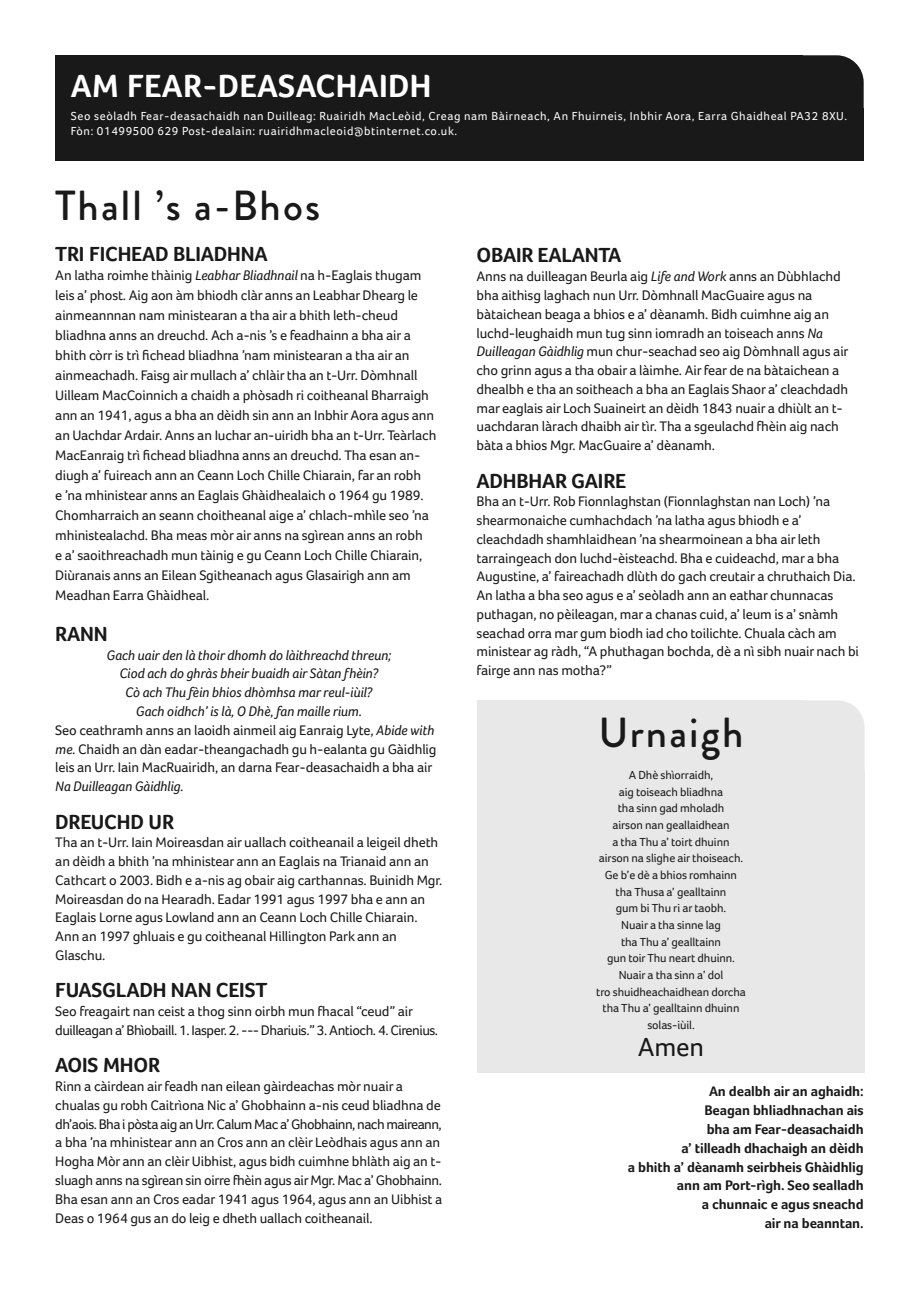
<style>
.page{position:relative;width:919px;height:1289px;background:#fff}
.page>*{position:absolute;margin:0;border:0;box-sizing:border-box;transform-origin:0 0}
.t1{font:500 42px "Brandon Grotesque";letter-spacing:.05em;color:#191919}
.t2{font:700 33px "Foco";letter-spacing:.01em;color:#fff}
.t3{font:27px "Foco";color:#191919}
.t4{font:700 21px "Foco";letter-spacing:-.01em;color:#191919}
.t5{font:14.25px/18.8px "Foco";letter-spacing:-.01em;color:#191919}
.t6{font:italic 14.25px/18.8px "Foco";letter-spacing:-.01em;color:#191919;text-align:center}
.t7{font:700 14.25px/18.8px "Foco";letter-spacing:-.01em;color:#191919;text-align:right}
.t8{font:14.25px/18.8px "Foco";letter-spacing:-.035em;color:#191919}
.t9{font:12px/16.6px "Foco";letter-spacing:-.01em;color:#191919;text-align:center}
.t10{font:12px/14.4px "Foco";letter-spacing:.05em;color:#fff}
.s1{font-style:italic}
.s2{font-style:normal}
</style>
<div class="page">
<div style="left:477px;top:700px;width:326px;height:110px;background:#e8e8e8"></div>
<div style="left:477px;top:771px;width:387px;height:301px;background:#e8e8e8"></div>
<div style="left:509px;top:700px;width:355px;height:110px;background:#e8e8e8;border-radius:27px"></div>
<div style="left:55px;top:55px;width:747px;height:105px;background:#191919"></div>
<div style="left:55px;top:108px;width:808px;height:52px;background:#191919"></div>
<div style="left:508px;top:55px;width:355px;height:105px;background:#191919;border-radius:27px"></div>
<h2 class="t2" style="left:71px;top:66px;width:362px">AM FEAR-DEASACHAIDH</h2>
<p class="t10" style="left:71px;top:109px;width:777px">Seo seòladh Fear-deasachaidh nan Duilleag: Ruairidh MacLeòid, Creag nam Bàirneach, An Fhuirneis, Inbhir Aora, Earra Ghaidheal PA32 8XU.<br>Fòn: 01499500 629 Post-dealain: ruairidhmacleoid@btinternet.co.uk.</p>
<h1 class="t1" style="left:55px;top:190px;width:266px">Thall ’s a-Bhos</h1>
<h3 class="t4" style="left:55px;top:241px;width:214px">TRI FICHEAD BLIADHNA</h3>
<p class="t5" style="left:55px;top:265px;width:382px;line-height:20px">An latha roimhe thàinig <span class="s1">Leabhar Bliadhnail</span> na h-Eaglais thugam leis a’ phost. Aig aon àm bhiodh clàr anns an Leabhar Dhearg le ainmeannnan nam ministearan a tha air a bhith leth-cheud bliadhna anns an dreuchd. Ach a-nis ’s e feadhainn a bha air a bhith còrr is trì fichead bliadhna ’nam ministearan a tha air an ainmeachadh. Faisg air mullach a’ chlàir tha an t-Urr. Dòmhnall Uilleam MacCoinnich a chaidh a phòsadh ri coitheanal Bharraigh ann an 1941, agus a bha an dèidh sin ann an Inbhir Aora agus ann an Uachdar Ardair. Anns an Iuchar an-uiridh bha an t-Urr. Teàrlach MacEanraig trì fichead bliadhna anns an dreuchd. Tha esan an&shy;diugh a’ fuireach ann an Ceann Loch Chille Chiarain, far an robh<br>e ’na mhinistear anns an Eaglais Ghàidhealaich o 1964 gu 1989.<br>Chomharraich an seann choitheanal aige a’ chlach-mhìle seo ’na mhinistealachd. Bha meas mòr air anns na sgìrean anns an robh<br>e a’ saoithreachadh mun tàinig e gu Ceann Loch Chille Chiarain, Diùranais anns an Eilean Sgitheanach agus Glasairigh ann am Meadhan Earra Ghàidheal.</p>
<h3 class="t4" style="left:55px;top:621px;width:54px">RANN</h3>
<p class="t6" style="left:55px;top:645px;width:383px">Gach uair den là thoir dhomh do làithreachd threun;<br>Ciod ach do ghràs bheir buaidh air Sàtan fhèin?<br>Cò ach Thu fèin bhios dhòmhsa mar reul-iùil?<br>Gach oidhch’ is là, O Dhè, fan maille rium.<br><span class="s2">Seo ceathramh anns an laoidh ainmeil aig Eanraig Lyte,</span> Abide with me. <span class="s2">Chaidh an dàn eadar-theangachadh gu h-ealanta gu Gàidhlig leis an Urr. Iain MacRuairidh, an darna Fear-deasachaidh a bha air</span></p>
<p class="t6" style="left:55px;top:776px;width:130px">Na Duilleagan Gàidhlig.</p>
<h3 class="t4" style="left:55px;top:809px;width:120px">DREUCHD UR</h3>
<p class="t5" style="left:55px;top:833px;width:388px">Tha an t-Urr. Iain Moireasdan air uallach coitheanail a leigeil dheth an dèidh a bhith ’na mhinistear ann an Eaglais na Trianaid ann an Cathcart o 2003. Bidh e a-nis ag obair aig carthannas. Buinidh Mgr.<br>Moireasdan do na Hearadh. Eadar 1991 agus 1997 bha e ann an Eaglais Lorne agus Lowland ann an Ceann Loch Chille Chiarain.<br>Ann an 1997 ghluais e gu coitheanal Hillington Park ann an Glaschu.</p>
<h3 class="t4" style="left:55px;top:977px;width:213px">FUASGLADH NAN CEIST</h3>
<p class="t8" style="left:55px;top:1001px;width:384px">Seo freagairt nan ceist a thog sinn oirbh mun fhacal “ceud” air duilleagan a’ Bhìobaill. 1. Iasper. 2. --- Dhariuis.” 3. Antioch. 4. Cirenius.</p>
<h3 class="t4" style="left:55px;top:1052px;width:106px">AOIS MHOR</h3>
<p class="t5" style="left:55px;top:1076px;width:388px">Rinn a càirdean air feadh nan eilean gàirdeachas mòr nuair a chualas gu robh Caitrìona Nic a’ Ghobhainn a-nis ceud bliadhna de dh’aois. Bha i pòsta aig an Urr. Calum Mac a’ Ghobhainn, nach maireann, a bha ’na mhinistear ann an Cros ann an clèir Leòdhais agus ann an Hogha Mòr ann an clèir Uibhist, agus bidh cuimhne bhlàth aig an t&shy;sluagh anns na sgìrean sin oirre fhèin agus air Mgr. Mac a’ Ghobhainn.<br>Bha esan ann an Cros eadar 1941 agus 1964, agus ann an Uibhist a Deas o 1964 gus an do leig e dheth uallach coitheanail.</p>
<h3 class="t4" style="left:476px;top:243px;width:146px">OBAIR EALANTA</h3>
<p class="t5" style="left:476px;top:267px;width:373px">Anns na duilleagan Beurla aig <span class="s1">Life and Work</span> anns an Dùbhlachd bha aithisg laghach nun Urr. Dòmhnall MacGuaire agus na bàtaichean beaga a bhios e a’ dèanamh. Bidh cuimhne aig an luchd-leughaidh mun tug sinn iomradh an toiseach anns <span class="s1">Na Duilleagan Gàidhlig</span> mun chur-seachad seo aig Dòmhnall agus air cho grinn agus a tha obair a làimhe. Air fear de na bàtaichean a dhealbh e tha an soitheach a bha an Eaglais Shaor a’ cleachdadh mar eaglais air Loch Suaineirt an dèidh 1843 nuair a dhiùlt an t&shy;uachdaran làrach dhaibh air tìr. Tha a sgeulachd fhèin aig nach bàta a bhios Mgr. MacGuaire a’ dèanamh.</p>
<h3 class="t4" style="left:476px;top:468px;width:151px">ADHBHAR GAIRE</h3>
<p class="t5" style="left:476px;top:492px;width:384px">Bha an t-Urr. Rob Fionnlaghstan (Fionnlaghstan nan Loch) ’na shearmonaiche cumhachdach ’na latha agus bhiodh e a’ cleachdadh shamhlaidhean ’na shearmoinean a bha air leth tarraingeach don luchd-èisteachd. Bha e cuideachd, mar a bha Augustine, a’ faireachadh dlùth do gach creutair a chruthaich Dia.<br>An latha a bha seo agus e a’ seòladh ann an eathar chunnacas puthagan, no pèileagan, mar a chanas cuid, a’ leum is a’ snàmh seachad orra mar gum biodh iad cho toilichte. Chuala càch am ministear ag ràdh, “A phuthagan bochda, dè a nì sibh nuair nach bi fairge ann nas motha?”</p>
<h1 class="t1" style="left:598px;top:717px;width:147px">Urnaigh</h1>
<p class="t9" style="left:596px;top:766px;width:151px">A Dhè shìorraidh,<br>aig toiseach bliadhna<br>tha sinn gad mholadh<br>airson nan geallaidhean<br>a tha Thu a’ toirt dhuinn airson na slighe air thoiseach.<br>Ge b’e dè a bhios romhainn tha Thusa a’ gealltainn<br>gum bi Thu ri ar taobh.<br>Nuair a tha sinne lag<br>tha Thu a’ gealltainn<br>gun toir Thu neart dhuinn.<br>Nuair a tha sinn a’ dol<br>tro shuidheachaidhean dorcha tha Thu a’ gealltainn dhuinn solas-iùil.</p>
<h3 class="t3" style="left:637px;top:1031px;width:68px">Amen</h3>
<p class="t7" style="left:627px;top:1082px;width:237px">An dealbh air an aghaidh:<br>Beagan bhliadhnachan ais<br>bha am Fear-deasachaidh<br>a’ tilleadh dhachaigh an dèidh<br>a bhith a’ dèanamh seirbheis Ghàidhlig ann am Port-rìgh. Seo sealladh<br>a chunnaic e agus sneachd<br>air na beanntan.</p>
</div>
